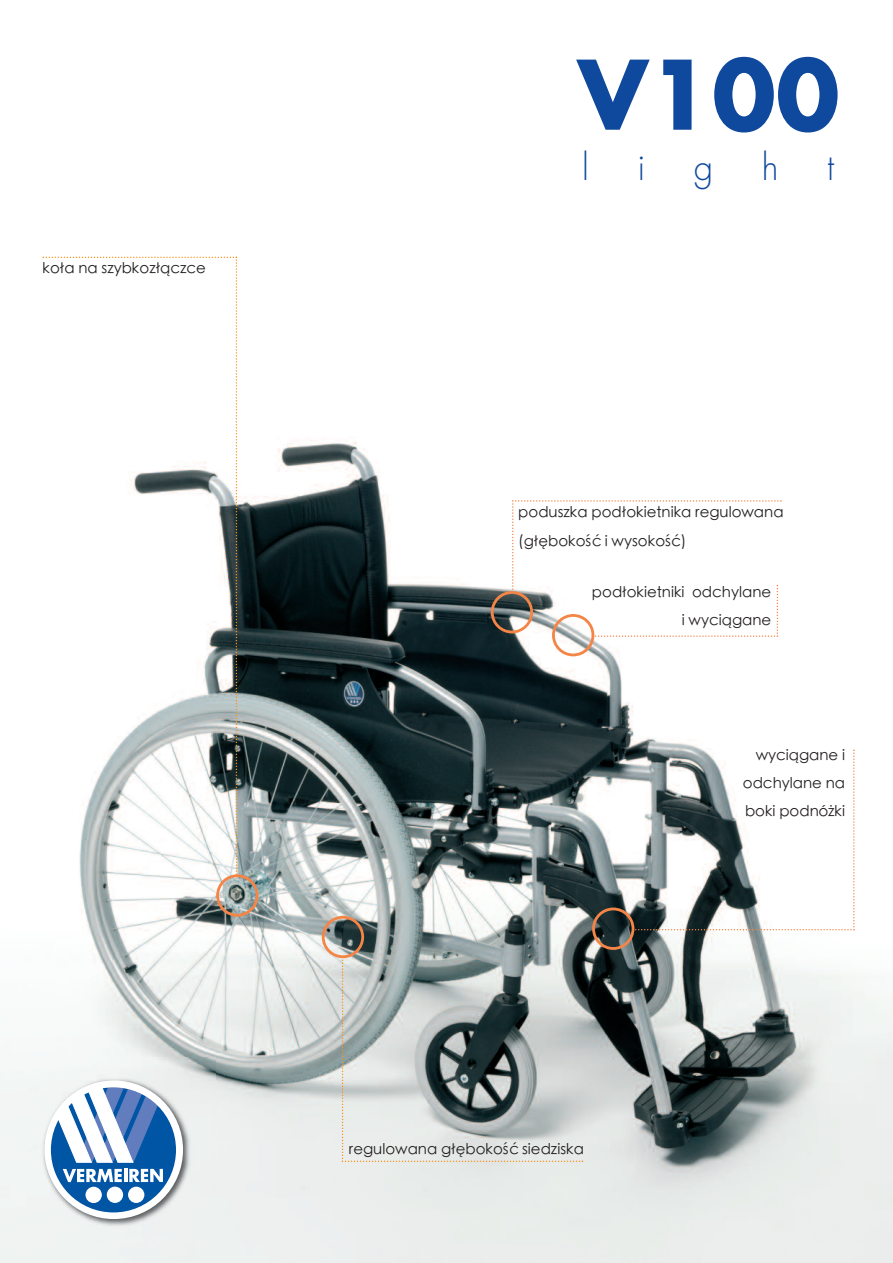
<style>
.page{position:relative;width:893px;height:1263px;background:#fff}
.page>*{position:absolute;margin:0;border:0;box-sizing:border-box;transform-origin:0 0}
.t1{font:700 93px "Futura";color:#0f499d}
.t2{font:300 35.7px "Futura";color:#0f499d;scale:.95 1}
.t3{font:300 15px/28.2px "ST Heiti SC";color:#231f20;text-align:justify}
</style>
<div class="page">
<img style="left:0;top:256px;width:893px;height:1007px">
<img style="left:16px;top:1057px;width:199px;height:197px">
<svg style="left:44px;top:1080px;width:139px;height:139px"></svg>
<svg style="left:592px;top:749px;width:263px;height:201px"></svg>
<svg style="left:491px;top:500px;width:291px;height:156px"></svg>
<svg style="left:43px;top:257px;width:215px;height:660px"></svg>
<svg style="left:322px;top:916px;width:261px;height:246px;background:#abb2b1"></svg>
<p class="t3" style="left:43px;top:254px;width:165px">koła na szybkozłączce</p>
<h1 class="t1" style="left:577px;top:53px;width:264px">V100</h1>
<h2 class="t2" style="left:582px;top:150px;width:9px">l</h2>
<h2 class="t2" style="left:637px;top:150px;width:10px">i</h2>
<h2 class="t2" style="left:694px;top:150px;width:22px">g</h2>
<h2 class="t2" style="left:762px;top:150px;width:19px">h</h2>
<h2 class="t2" style="left:827px;top:150px;width:9px">t</h2>
<p class="t3" style="left:518px;top:499px;width:267px">poduszka podłokietnika regulowana (głębokość i wysokość)</p>
<p class="t3" style="left:592px;top:578px;width:181px;text-align:right">podłokietniki odchylane i wyciągane</p>
<p class="t3" style="left:349px;top:1135px;width:237px">regulowana głębokość siedziska</p>
<p class="t3" style="left:743px;top:742px;width:104px;text-indent:13px">wyciągane i odchylane na boki podnóżki</p>
</div>
